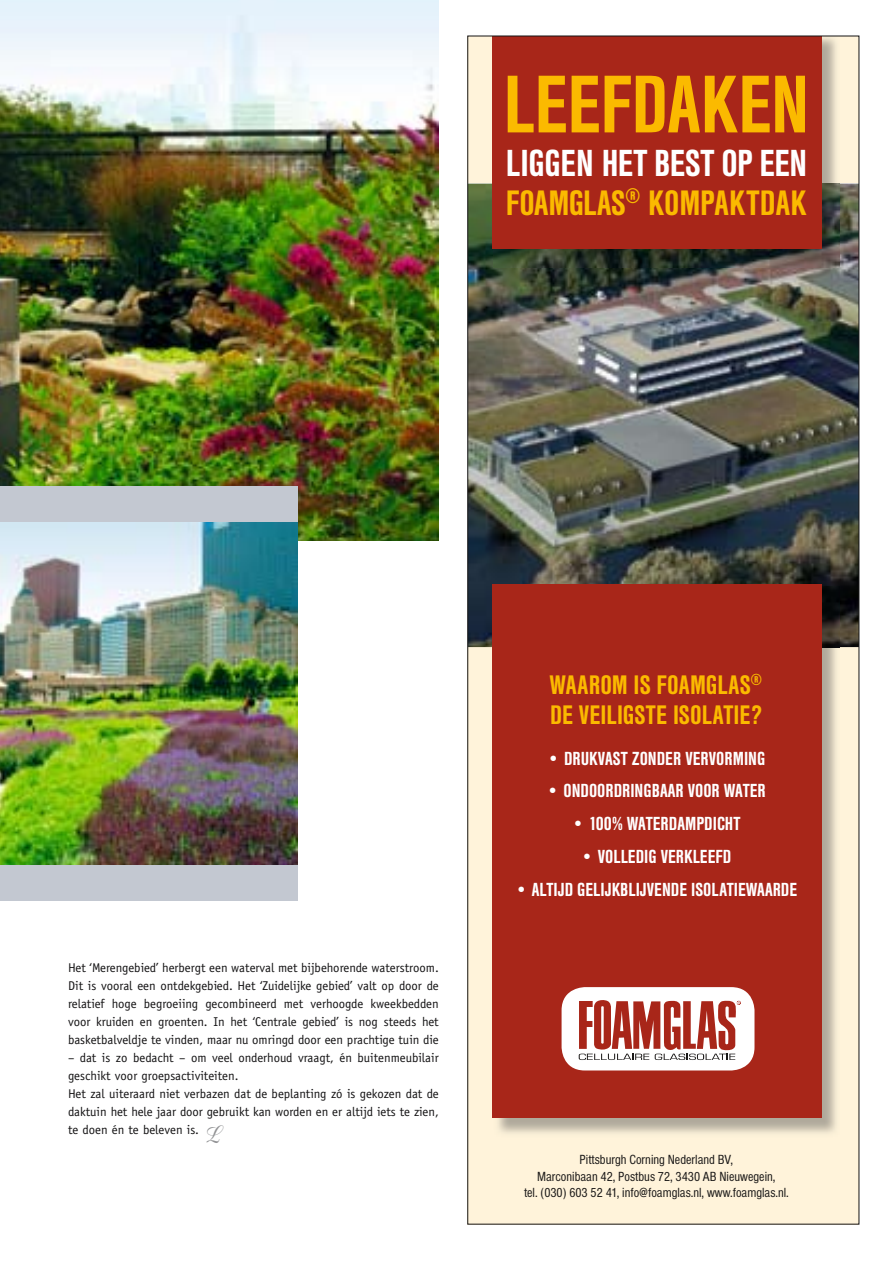
<style>
.page{position:relative;width:893px;height:1263px;background:#fff}
.page>*{position:absolute;margin:0;border:0;box-sizing:border-box;transform-origin:0 0}
.t1{font:700 condensed 85.05px "Nimbus Sans T";letter-spacing:-.005em;color:#fbba00}
.t2{font:700 condensed 39.15px "Nimbus Sans T";letter-spacing:-.005em;color:#fff}
.t3{font:700 condensed 36.75px "Nimbus Sans T";letter-spacing:-.005em;color:#fbba00}
.t4{font:700 condensed 27.9px/29.5px "Nimbus Sans T";letter-spacing:.005em;color:#fbba00}
.t5{font:700 condensed 19.65px "Nimbus Sans T";color:#fff}
.t6{font:condensed 13.8px/16.8px "Nimbus Sans T";color:#1a1817;text-align:center}
.t7{font:12.75px/18px "Officina Sans";color:#141314;text-align:justify}
.t8{font:900 7.5px "Antique Olive";color:#141314}
.s1{font-family:"Poppl Exquisit";font-size:20.25px;color:#919294}
</style>
<div class="page">
<img style="left:0;top:0;width:439px;height:540px">
<img style="left:469px;top:38px;width:388px;height:1184px">
<div style="left:562px;top:987px;width:192px;height:83px;background:#fff;border-radius:23px"></div>
<svg style="left:579px;top:1000px;width:162px;height:60px"></svg>
<div style="left:0;top:486px;width:298px;height:414px;background:#c3c8d1"></div>
<img style="left:0;top:522px;width:298px;height:342px">
<h1 class="t1" style="left:503px;top:54px;width:307px">LEEFDAKEN</h1>
<h2 class="t2" style="left:506px;top:140px;width:303px">LIGGEN HET BEST OP EEN</h2>
<h3 class="t3" style="left:506px;top:181px;width:302px">FOAMGLAS<sup>®</sup> KOMPAKTDAK</h3>
<p class="t7" style="left:68px;top:959px;width:372px">Het ‘Merengebied’ herbergt een waterval met bijbehorende waterstroom.<br>Dit is vooral een ontdekgebied. Het ‘Zuidelijke gebied’ valt op door de relatief hoge begroeiing gecombineerd met verhoogde kweekbedden voor kruiden en groenten. In het ‘Centrale gebied’ is nog steeds het basketbalveldje te vinden, maar nu omringd door een prachtige tuin die</p>
<p class="t7" style="left:68px;top:1049px;width:372px;text-align:left">– dat is zo bedacht – om veel onderhoud vraagt, én buitenmeubilair geschikt voor groepsactiviteiten.<br>Het zal uiteraard niet verbazen dat de beplanting zó is gekozen dat de daktuin het hele jaar door gebruikt kan worden en er altijd iets te zien, te doen én te beleven is. <span class="s1">L</span></p>
<h3 class="t4" style="left:550px;top:670px;width:214px">WAAROM IS FOAMGLAS<sup>®<br></sup>DE VEILIGSTE ISOLATIE?</h3>
<h3 class="t5" style="left:547px;top:746px;width:220px">• DRUKVAST ZONDER VERVORMING</h3>
<h3 class="t5" style="left:546px;top:779px;width:221px">• ONDOORDRINGBAAR VOOR WATER</h3>
<h3 class="t5" style="left:571px;top:812px;width:170px">• 100% WATERDAMPDICHT</h3>
<h3 class="t5" style="left:581px;top:845px;width:152px">• VOLLEDIG VERKLEEFD</h3>
<h3 class="t5" style="left:515px;top:878px;width:284px">• ALTIJD GELIJKBLIJVENDE ISOLATIEWAARDE</h3>
<p class="t6" style="left:524px;top:1151px;width:266px">Pittsburgh Corning Nederland BV,<br>Marconibaan 42, Postbus 72, 3430 AB Nieuwegein,<br>tel. (030) 603 52 41, info@foamglas.nl, www.foamglas.nl.</p>
<p class="t8" style="left:527px;top:1194px;width:40px">Pagina 21</p>
</div>
